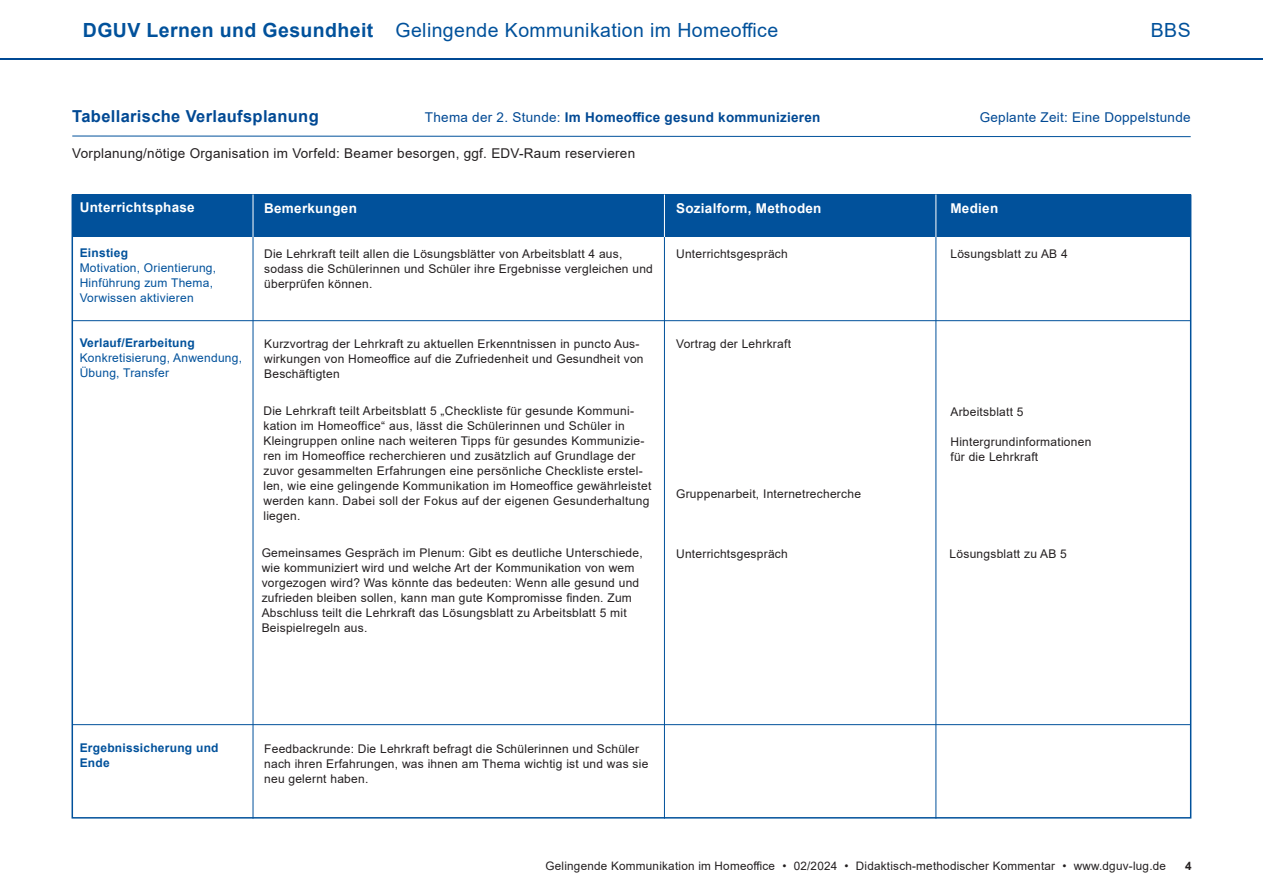
<style>
.page{position:relative;width:1263px;height:893px;background:#fff}
.page>*{position:absolute;margin:0;border:0;box-sizing:border-box;transform-origin:0 0}
.t1{font:19.5px "Arial";letter-spacing:.02em;color:#01519b}
.Zwischenueberschrift{font:700 16.5px "Arial";letter-spacing:.02em;color:#004994}
.Zwischenueberschrift-2{font:13.5px "Arial";letter-spacing:.02em;color:#231f20}
.Fliesstext{font:700 13.5px "Arial";letter-spacing:.02em;color:#fff}
.Zwischenueberschrift-3{font:700 13.5px "Arial";letter-spacing:.02em;color:#004994}
.Zwischenueberschrift-4{font:13.5px "Arial";letter-spacing:.02em;color:#004994}
.Fliesstext-2{font:12px/15px "Arial";letter-spacing:.02em;color:#231f20}
.Fliesstext-3{font:12px/15px "Arial";letter-spacing:.02em;color:#01519b}
.Fliesstext-4{font:700 12px/15px "Arial";letter-spacing:.02em;color:#01519b}
.t2{font:11.7px "Arial";letter-spacing:.02em;color:#231f20}
.t3{font:700 11.7px "Arial";color:#231f20}
.s1{font-weight:700}
.s2{font-weight:400}
</style>
<div class="page">
<hr style="left:0;top:58px;width:1263px;height:2px;background:#004994">
<svg style="left:72px;top:135px;width:1119px;height:2px"></svg>
<div style="left:72px;top:195px;width:1119px;height:42px;background:#01519b"></div>
<hr style="left:253px;top:195px;width:1px;height:42px;background:#fff">
<hr style="left:253px;top:237px;width:1px;height:582px;background:#01519b">
<hr style="left:935px;top:195px;width:1px;height:42px;background:#fff">
<hr style="left:935px;top:237px;width:1px;height:582px;background:#01519b">
<hr style="left:664px;top:195px;width:1px;height:42px;background:#fff">
<hr style="left:664px;top:237px;width:1px;height:582px;background:#01519b">
<hr style="left:72px;top:320px;width:1119px;height:1px;background:#01519b">
<hr style="left:72px;top:724px;width:1119px;height:1px;background:#01519b">
<h1 class="t1" style="left:83px;top:16px;width:697px"><span class="s1">DGUV Lernen und Gesundheit</span> Gelingende Kommunikation im Homeoffice</h1>
<h1 class="t1" style="left:1151px;top:16px;width:41px">BBS</h1>
<p class="Zwischenueberschrift" style="left:72px;top:105px;width:248px">Tabellarische Verlaufsplanung</p>
<p class="Zwischenueberschrift-3" style="left:425px;top:108px;width:397px"><span class="s2">Thema der 2. Stunde:</span> Im Homeoffice gesund kommunizieren</p>
<p class="Zwischenueberschrift-4" style="left:980px;top:108px;width:212px">Geplante Zeit: Eine Doppelstunde</p>
<p class="Zwischenueberschrift-2" style="left:72px;top:144px;width:564px">Vorplanung/nötige Organisation im Vorfeld: Beamer besorgen, ggf. EDV-Raum reservieren</p>
<p class="Fliesstext" style="left:80px;top:198px;width:117px">Unterrichtsphase</p>
<p class="Fliesstext-4" style="left:80px;top:245px;width:50px">Einstieg</p>
<p class="Fliesstext-3" style="left:80px;top:260px;width:138px">Motivation, Orientierung,<br>Hinführung zum Thema,<br>Vorwissen aktivieren</p>
<p class="Fliesstext-4" style="left:80px;top:335px;width:117px">Verlauf/Erarbeitung</p>
<p class="Fliesstext-3" style="left:80px;top:350px;width:164px">Konkretisierung, Anwendung,<br>Übung, Transfer</p>
<p class="Fliesstext" style="left:264px;top:199px;width:94px">Bemerkungen</p>
<p class="Fliesstext-2" style="left:264px;top:246px;width:390px">Die Lehrkraft teilt allen die Lösungsblätter von Arbeitsblatt 4 aus, sodass die Schülerinnen und Schüler ihre Ergebnisse vergleichen und überprüfen können.</p>
<p class="Fliesstext-2" style="left:264px;top:336px;width:381px">Kurzvortrag der Lehrkraft zu aktuellen Erkenntnissen in puncto Aus&shy;wirkungen von Homeoffice auf die Zufriedenheit und Gesundheit von<br>Beschäftigten</p>
<p class="Fliesstext-2" style="left:263px;top:403px;width:390px">Die Lehrkraft teilt Arbeitsblatt 5 „Checkliste für gesunde Kommuni&shy;kation im Homeoffice“ aus, lässt die Schülerinnen und Schüler in Kleingruppen online nach weiteren Tipps für gesundes Kommunizie&shy;ren im Homeoffice recherchieren und zusätzlich auf Grundlage der zuvor gesammelten Erfahrungen eine persönliche Checkliste erstel&shy;len, wie eine gelingende Kommunikation im Homeoffice gewährleistet werden kann. Dabei soll der Fokus auf der eigenen Gesunderhaltung liegen.</p>
<p class="Fliesstext-2" style="left:262px;top:545px;width:383px">Gemeinsames Gespräch im Plenum: Gibt es deutliche Unterschiede, wie kommuniziert wird und welche Art der Kommunikation von wem vorgezogen wird? Was könnte das bedeuten: Wenn alle gesund und zufrieden bleiben sollen, kann man gute Kompromisse finden. Zum Abschluss teilt die Lehrkraft das Lösungsblatt zu Arbeitsblatt 5 mit Beispielregeln aus.</p>
<p class="Fliesstext" style="left:676px;top:199px;width:147px">Sozialform, Methoden</p>
<p class="Fliesstext-2" style="left:676px;top:246px;width:113px">Unterrichtsgespräch</p>
<p class="Fliesstext-2" style="left:676px;top:336px;width:116px">Vortrag der Lehrkraft</p>
<p class="Fliesstext-2" style="left:676px;top:486px;width:186px">Gruppenarbeit, Internetrecherche</p>
<p class="Fliesstext-2" style="left:676px;top:546px;width:113px">Unterrichtsgespräch</p>
<p class="Fliesstext" style="left:950px;top:199px;width:49px">Medien</p>
<p class="Fliesstext-2" style="left:950px;top:246px;width:119px">Lösungsblatt zu AB 4</p>
<p class="Fliesstext-2" style="left:950px;top:404px;width:75px">Arbeitsblatt 5</p>
<p class="Fliesstext-2" style="left:950px;top:434px;width:142px">Hintergrundinformationen für die Lehrkraft</p>
<p class="Fliesstext-2" style="left:949px;top:547px;width:119px">Lösungsblatt zu AB 5</p>
<p class="Fliesstext-4" style="left:80px;top:740px;width:140px">Ergebnissicherung und<br>Ende</p>
<p class="Fliesstext-2" style="left:264px;top:741px;width:386px">Feedbackrunde: Die Lehrkraft befragt die Schülerinnen und Schüler nach ihren Erfahrungen, was ihnen am Thema wichtig ist und was sie neu gelernt haben.</p>
<p class="t2" style="left:545px;top:857px;width:622px">Gelingende Kommunikation im Homeoffice • 02/2024 • Didaktisch-methodischer Kommentar • www.dguv-lug.de</p>
<p class="t3" style="left:1185px;top:857px;width:8px">4</p>
</div>
